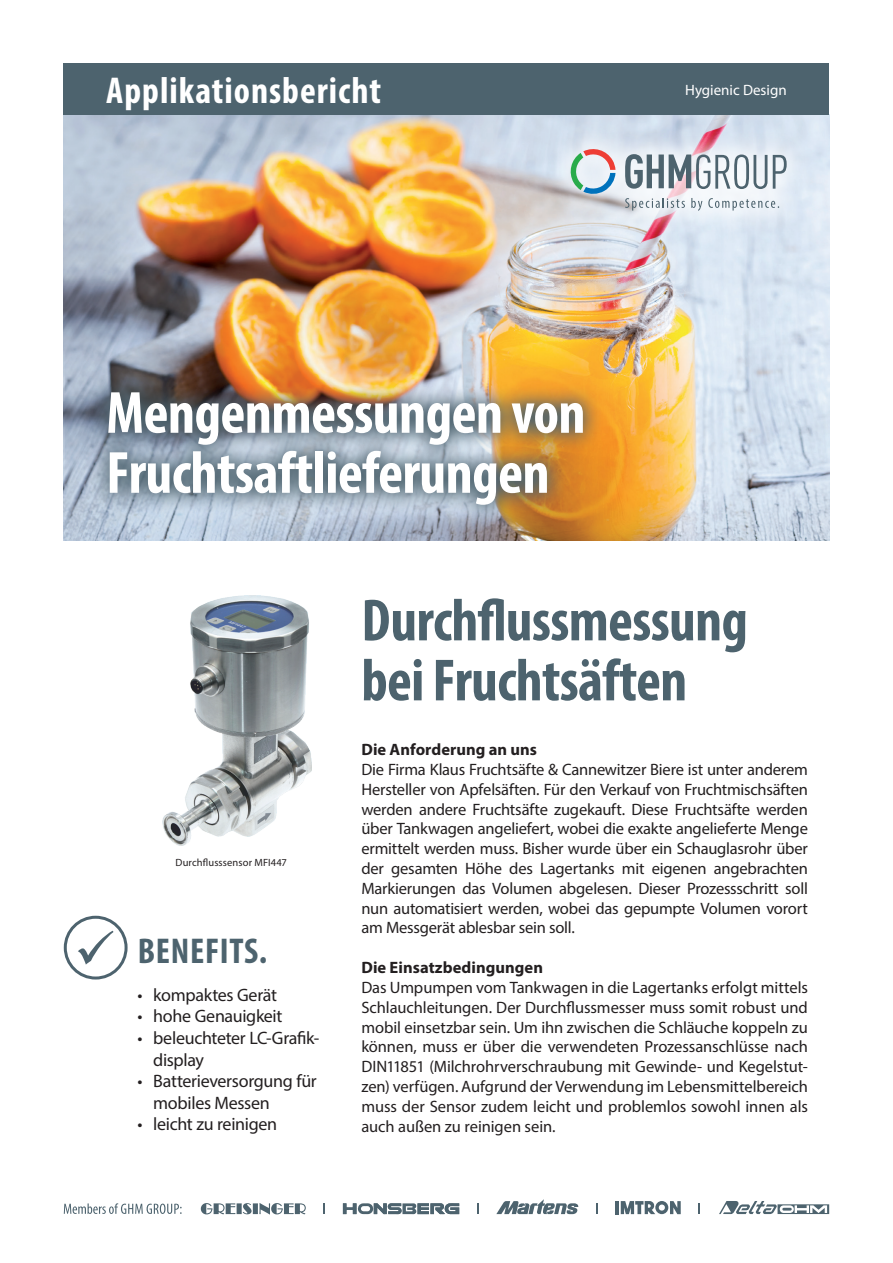
<style>
.page{position:relative;width:893px;height:1263px;background:#fff}
.page>*{position:absolute;margin:0;border:0;box-sizing:border-box;transform-origin:0 0}
.t1{font:700 condensed 60px/60px "Myriad Pro";letter-spacing:-.01em;color:#fff}
.t2{font:700 condensed 60px/60px "Myriad Pro";letter-spacing:-.01em;color:#4d636e}
.t3{font:700 condensed 37.5px "Myriad Pro";letter-spacing:.025em;color:#fff}
.t4{font:700 condensed 36px "Myriad Pro";letter-spacing:.02em;color:#4d636e}
.t5{font:18px/21.6px "Myriad Pro";letter-spacing:-.015em;color:#231f20}
.t6{font:16.5px/19.8px "Myriad Pro";letter-spacing:-.01em;color:#231f20;text-align:justify}
.t7{font:700 16.5px "Myriad Pro";color:#231f20}
.t8{font:15px "Myriad Pro";color:#fff}
.t9{font:10.5px "Myriad Pro";letter-spacing:.01em;color:#231f20}
</style>
<div class="page">
<img style="left:64px;top:115px;width:765px;height:425px">
<div style="left:64px;top:64px;width:765px;height:51px;background:#4d636e"></div>
<div style="left:64px;top:916px;width:64px;height:63px;border:3px solid #4d636e;border-radius:50%"></div>
<svg style="left:78px;top:931px;width:36px;height:33px"></svg>
<div style="left:544px;top:122px;width:269px;height:115px;background:#fff;opacity:.75"></div>
<svg style="left:625px;top:154px;width:162px;height:35px"></svg>
<svg style="left:625px;top:198px;width:60px;height:13px"></svg>
<svg style="left:691px;top:198px;width:11px;height:13px"></svg>
<svg style="left:708px;top:198px;width:71px;height:13px"></svg>
<svg style="left:570px;top:149px;width:45px;height:46px;background:#bec8c9"></svg>
<svg style="left:64px;top:1203px;width:118px;height:11px"></svg>
<svg style="left:343px;top:1203px;width:116px;height:11px"></svg>
<svg style="left:496px;top:1199px;width:82px;height:15px"></svg>
<hr style="left:615px;top:1201px;width:4px;height:13px;background:#4d636e">
<svg style="left:621px;top:1201px;width:60px;height:13px"></svg>
<svg style="left:719px;top:1201px;width:110px;height:13px"></svg>
<svg style="left:698px;top:1203px;width:2px;height:11px"></svg>
<svg style="left:596px;top:1203px;width:2px;height:11px"></svg>
<svg style="left:201px;top:1203px;width:105px;height:12px"></svg>
<img style="left:89px;top:373px;width:514px;height:152px">
<img style="left:162px;top:595px;width:149px;height:251px">
<h2 class="t3" style="left:106px;top:67px;width:276px">Applikationsbericht</h2>
<p class="t8" style="left:685px;top:81px;width:103px">Hygienic Design</p>
<h1 class="t1" style="left:106px;top:381px;width:481px">Mengenmessungen von<br>Fruchtsaftlieferungen</h1>
<p class="t9" style="left:176px;top:856px;width:113px">Durchflusssensor MFI447</p>
<h3 class="t4" style="left:138px;top:929px;width:131px">Benefits.</h3>
<p class="t5" style="left:137px;top:983px;width:141px">• kompaktes Gerät</p>
<p class="t5" style="left:137px;top:1005px;width:146px">• hohe Genauigkeit</p>
<p class="t5" style="left:153px;top:1027px;width:168px;text-indent:-16px">• beleuchteter LC-Grafik&shy;display</p>
<p class="t5" style="left:153px;top:1070px;width:165px;text-indent:-16px">• Batterieversorgung für mobiles Messen</p>
<p class="t5" style="left:137px;top:1113px;width:141px">• leicht zu reinigen</p>
<h1 class="t2" style="left:361px;top:589px;width:388px">Durchflussmessung bei Fruchtsäften</h1>
<p class="t7" style="left:361px;top:739px;width:177px">Die Anforderung an uns</p>
<p class="t6" style="left:361px;top:759px;width:448px">Die Firma Klaus Fruchtsäfte &amp; Cannewitzer Biere ist unter anderem Hersteller von Apfelsäften. Für den Verkauf von Fruchtmischsäften werden andere Fruchtsäfte zugekauft. Diese Fruchtsäfte werden über Tankwagen angeliefert, wobei die exakte angelieferte Menge ermittelt werden muss. Bisher wurde über ein Schauglasrohr über der gesamten Höhe des Lagertanks mit eigenen angebrachten Markierungen das Volumen abgelesen. Dieser Prozessschritt soll nun automatisiert werden, wobei das gepumpte Volumen vorort am Messgerät ablesbar sein soll.</p>
<p class="t7" style="left:361px;top:957px;width:183px">Die Einsatzbedingungen</p>
<p class="t6" style="left:361px;top:977px;width:448px">Das Umpumpen vom Tankwagen in die Lagertanks erfolgt mittels Schlauchleitungen. Der Durchflussmesser muss somit robust und mobil einsetzbar sein. Um ihn zwischen die Schläuche koppeln zu können, muss er über die verwendeten Prozessanschlüsse nach DIN11851 (Milchrohrverschraubung mit Gewinde- und Kegelstut&shy;zen) verfügen. Aufgrund der Verwendung im Lebensmittelbereich muss der Sensor zudem leicht und problemlos sowohl innen als auch außen zu reinigen sein.</p>
</div>
